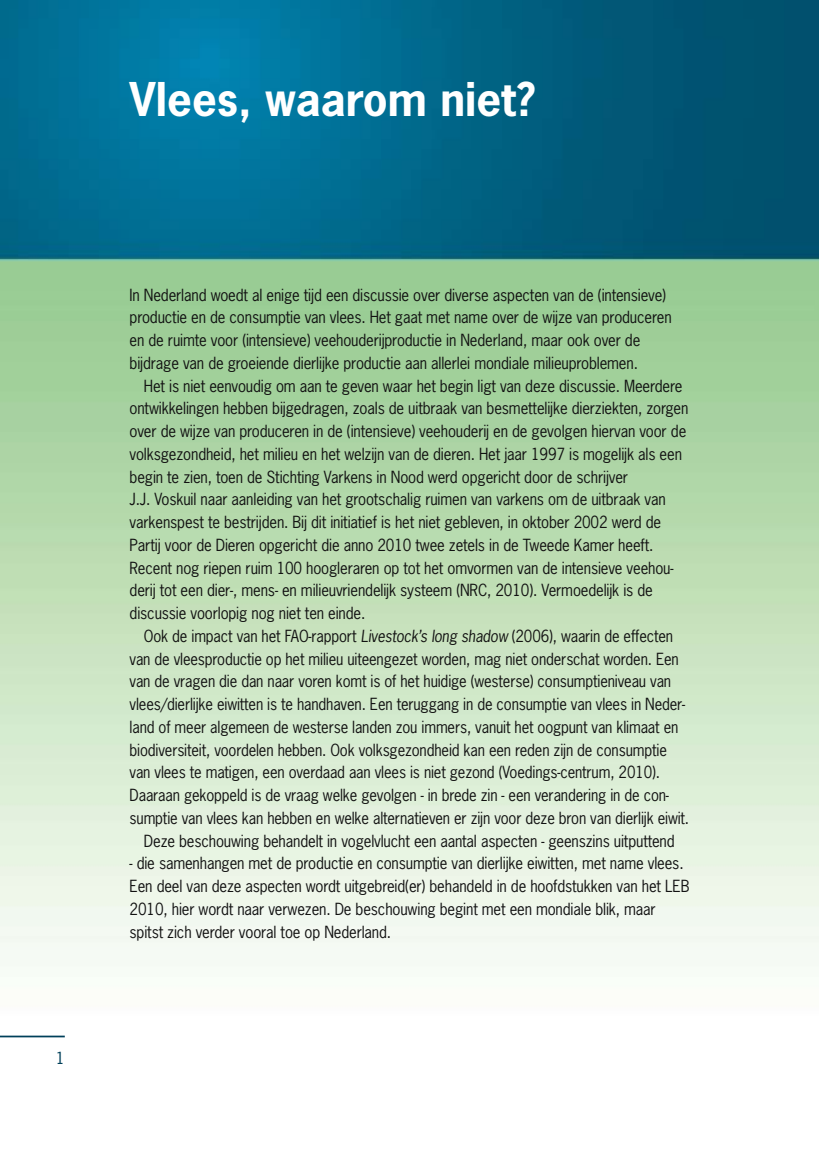
<style>
.page{position:relative;width:819px;height:1166px;background:#fff}
.page>*{position:absolute;margin:0;border:0;box-sizing:border-box;transform-origin:0 0}
.t1{font:700 43.75px "News Gothic Std";color:#fff}
.t2{font:15.75px/22.8px "News Gothic Std";letter-spacing:-.01em;color:#121212;scale:.95 1}
.t3{font:15.75px "News Gothic Std";letter-spacing:-.01em;color:#121212;scale:.94 1}
.t4{font:15.75px "News Gothic Std";color:#00405a}
.s1{font-style:italic}
</style>
<div class="page">
<img style="left:0;top:0;width:819px;height:1038px">
<hr style="left:0;top:1035px;width:65px;height:2px;background:#00405a">
<p class="t4" style="left:56px;top:1047px;width:11px">1</p>
<h1 class="t1" style="left:130px;top:70px;width:407px">Vlees, waarom niet?</h1>
<p class="t2" style="left:130px;top:283px;width:572px">In Nederland woedt al enige tijd een discussie over diverse aspecten van de (intensieve) productie en de consumptie van vlees. Het gaat met name over de wijze van produceren en de ruimte voor (intensieve) veehouderijproductie in Nederland, maar ook over de bijdrage van de groeiende dierlijke productie aan allerlei mondiale milieuproblemen.</p>
<p class="t2" style="left:130px;top:374px;width:589px;text-indent:14px">Het is niet eenvoudig om aan te geven waar het begin ligt van deze discussie. Meerdere ontwikkelingen hebben bijgedragen, zoals de uitbraak van besmettelijke dierziekten, zorgen over de wijze van produceren in de (intensieve) veehouderij en de gevolgen hiervan voor de volksgezondheid, het milieu en het welzijn van de dieren. Het jaar 1997 is mogelijk als een begin te zien, toen de Stichting Varkens in Nood werd opgericht door de schrijver<br>J.J. Voskuil naar aanleiding van het grootschalig ruimen van varkens om de uitbraak van varkenspest te bestrijden. Bij dit initiatief is het niet gebleven, in oktober 2002 werd de Partij voor de Dieren opgericht die anno 2010 twee zetels in de Tweede Kamer heeft.<br>Recent nog riepen ruim 100 hoogleraren op tot het omvormen van de intensieve veehou&shy;derij tot een dier-, mens- en milieuvriendelijk systeem (NRC, 2010). Vermoedelijk is de discussie voorlopig nog niet ten einde.</p>
<p class="t3" style="left:144px;top:626px;width:564px">Ook de impact van het FAO-rapport <span class="s1">Livestock’s long shadow</span> (2006), waarin de effecten</p>
<p class="t3" style="left:130px;top:648px;width:586px">van de vleesproductie op het milieu uiteengezet worden, mag niet onderschat worden. Een</p>
<p class="t3" style="left:130px;top:671px;width:577px">van de vragen die dan naar voren komt is of het huidige (westerse) consumptieniveau van</p>
<p class="t3" style="left:130px;top:694px;width:592px">vlees/dierlijke eiwitten is te handhaven. Een teruggang in de consumptie van vlees in Neder-</p>
<p class="t3" style="left:130px;top:717px;width:585px">land of meer algemeen de westerse landen zou immers, vanuit het oogpunt van klimaat en</p>
<p class="t3" style="left:130px;top:739px;width:573px">biodiversiteit, voordelen hebben. Ook volksgezondheid kan een reden zijn de consumptie</p>
<p class="t3" style="left:130px;top:762px;width:566px">van vlees te matigen, een overdaad aan vlees is niet gezond (Voedings-centrum, 2010).</p>
<p class="t3" style="left:130px;top:785px;width:575px">Daaraan gekoppeld is de vraag welke gevolgen - in brede zin - een verandering in de con-</p>
<p class="t3" style="left:130px;top:808px;width:596px">sumptie van vlees kan hebben en welke alternatieven er zijn voor deze bron van dierlijk eiwit.</p>
<p class="t2" style="left:144px;top:829px;width:560px">Deze beschouwing behandelt in vogelvlucht een aantal aspecten - geenszins uitputtend</p>
<p class="t2" style="left:130px;top:852px;width:591px">- die samenhangen met de productie en consumptie van dierlijke eiwitten, met name vlees.<br>Een deel van deze aspecten wordt uitgebreid(er) behandeld in de hoofdstukken van het LEB 2010, hier wordt naar verwezen. De beschouwing begint met een mondiale blik, maar spitst zich verder vooral toe op Nederland.</p>
</div>
